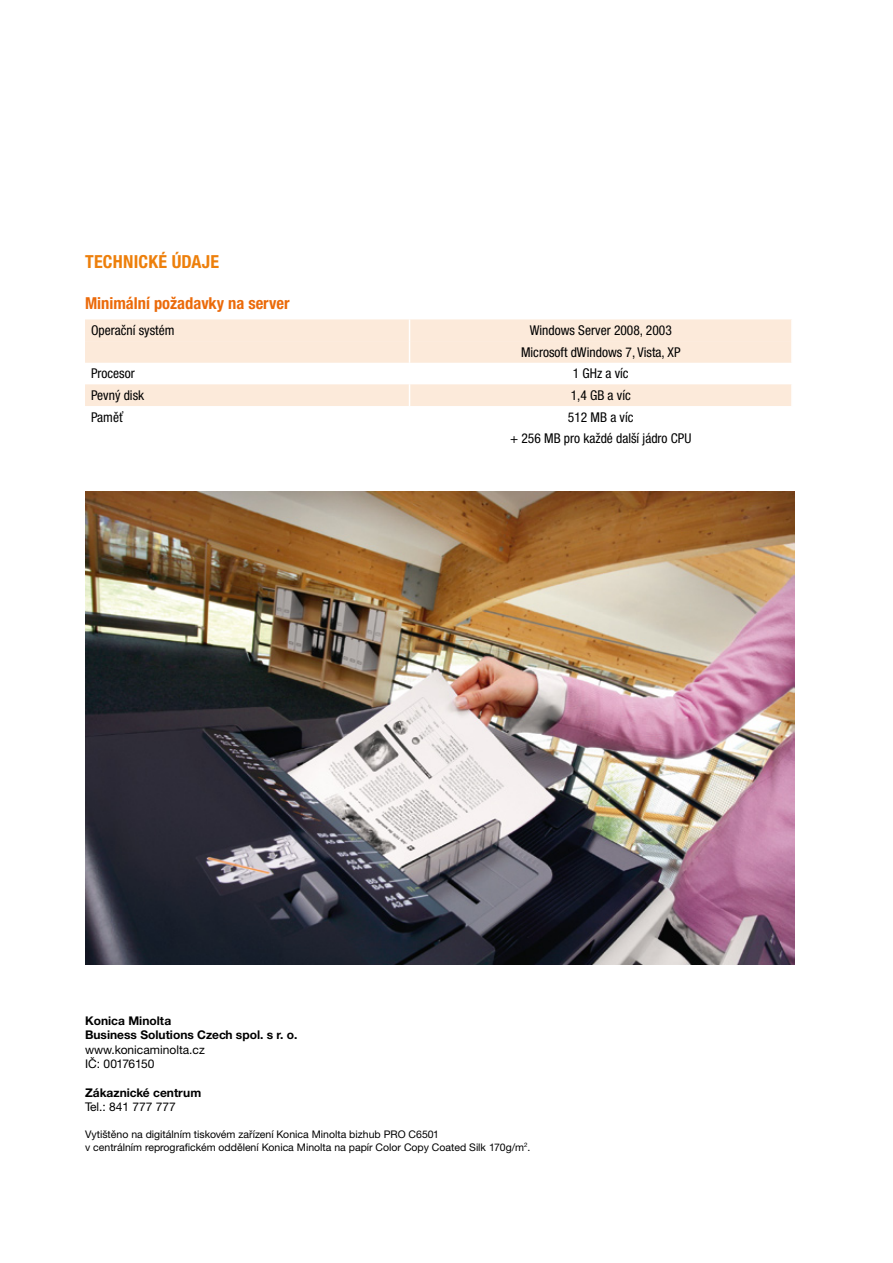
<style>
.page{position:relative;width:893px;height:1263px;background:#fff}
.page>*{position:absolute;margin:0;border:0;box-sizing:border-box;transform-origin:0 0}
.t1{font:700 condensed 18px "Helvetica KMCE";letter-spacing:.015em;color:#ed7f0b}
.modrej_titulek_11b{font:700 condensed 16.5px "Helvetica KMCE";color:#eb6a0a}
.t2{font:condensed 13.5px "Helvetica KMCE";color:#000}
.t3{font:700 12px "Helvetica KMCE";color:#000}
.t4{font:12px "Helvetica KMCE";color:#000}
.t5{font:12px "Helvetica KMCE";letter-spacing:-.03em;color:#000}
.t6{font:10.5px/12.6px "Helvetica KMCE";color:#000}
</style>
<div class="page">
<img style="left:85px;top:491px;width:710px;height:473px">
<svg style="left:85px;top:319px;width:707px;height:87px"></svg>
<p class="t1" style="left:85px;top:251px;width:135px">Technické údaje</p>
<p class="modrej_titulek_11b" style="left:85px;top:293px;width:206px">Minimální požadavky na server</p>
<p class="t2" style="left:91px;top:322px;width:85px">Operační systém</p>
<p class="t2" style="left:530px;top:322px;width:144px">Windows Server 2008, 2003</p>
<p class="t2" style="left:521px;top:344px;width:161px">Microsoft dWindows 7, Vista, XP</p>
<p class="t2" style="left:91px;top:366px;width:45px">Procesor</p>
<p class="t2" style="left:573px;top:366px;width:57px">1 GHz a víc</p>
<p class="t2" style="left:91px;top:387px;width:55px">Pevný disk</p>
<p class="t2" style="left:571px;top:387px;width:62px">1,4 GB a víc</p>
<p class="t2" style="left:91px;top:409px;width:33px">Paměť</p>
<p class="t2" style="left:568px;top:409px;width:67px">512 MB a víc</p>
<p class="t2" style="left:510px;top:431px;width:183px">+ 256 MB pro každé další jádro CPU</p>
<p class="t3" style="left:85px;top:1013px;width:88px">Konica Minolta</p>
<p class="t3" style="left:85px;top:1027px;width:214px">Business Solutions Czech spol. s r. o.</p>
<p class="t4" style="left:85px;top:1042px;width:121px">www.konicaminolta.cz</p>
<p class="t5" style="left:85px;top:1057px;width:71px">IČ: 00176150</p>
<p class="t3" style="left:85px;top:1085px;width:118px">Zákaznické centrum</p>
<p class="t4" style="left:85px;top:1100px;width:92px">Tel.: 841 777 777</p>
<p class="t6" style="left:85px;top:1128px;width:447px">Vytištěno na digitálním tiskovém zařízení Konica Minolta bizhub PRO C6501<br>v centrálním reprografickém oddělení Konica Minolta na papír Color Copy Coated Silk 170g/m<sup>2</sup>.</p>
</div>
